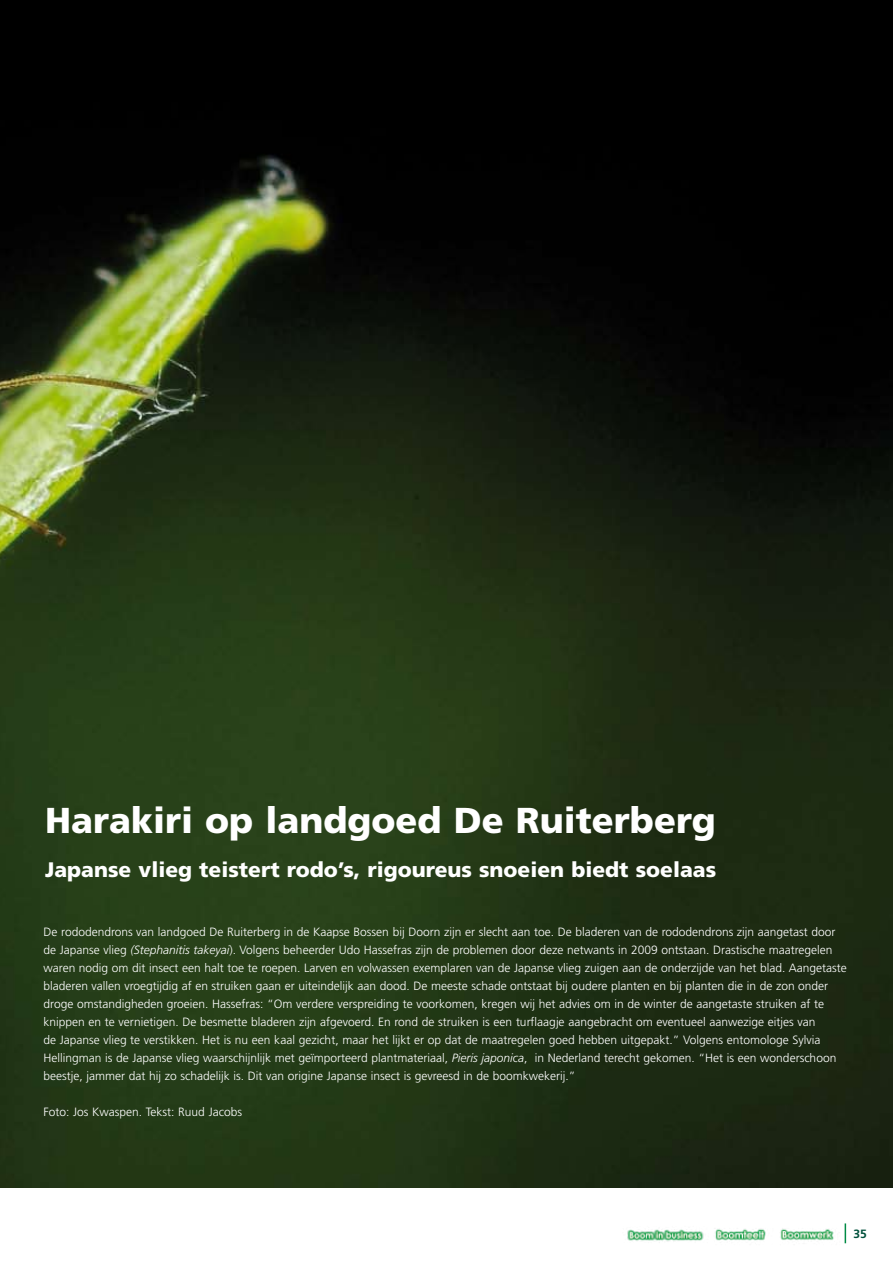
<style>
.page{position:relative;width:893px;height:1263px;background:#fff}
.page>*{position:absolute;margin:0;border:0;box-sizing:border-box;transform-origin:0 0}
.t1{font:900 36px "Frutiger";color:#fff}
.t2{font:900 21px "Frutiger";color:#fff}
.t3{font:300 12px/18px "Frutiger";color:#fff}
.t4{font:700 12px "Frutiger";color:#00513c}
.s1{font-style:italic}
</style>
<div class="page">
<img style="left:627px;top:1229px;width:77px;height:13px">
<img style="left:715px;top:1229px;width:51px;height:12px">
<img style="left:780px;top:1223px;width:66px;height:21px">
<img style="left:0;top:0;width:893px;height:1188px">
<h1 class="t1" style="left:45px;top:798px;width:672px">Harakiri op landgoed De Ruiterberg</h1>
<h2 class="t2" style="left:45px;top:857px;width:673px">Japanse vlieg teistert rodo’s, rigoureus snoeien biedt soelaas</h2>
<p class="t3" style="left:44px;top:923px;width:805px">De rododendrons van landgoed De Ruiterberg in de Kaapse Bossen bij Doorn zijn er slecht aan toe. De bladeren van de rododendrons zijn aangetast door de Japanse vlieg <span class="s1">(Stephanitis takeyai</span>). Volgens beheerder Udo Hassefras zijn de problemen door deze netwants in 2009 ontstaan. Drastische maatregelen waren nodig om dit insect een halt toe te roepen. Larven en volwassen exemplaren van de Japanse vlieg zuigen aan de onderzijde van het blad. Aangetaste bladeren vallen vroegtijdig af en struiken gaan er uiteindelijk aan dood. De meeste schade ontstaat bij oudere planten en bij planten die in de zon onder droge omstandigheden groeien. Hassefras: “Om verdere verspreiding te voorkomen, kregen wij het advies om in de winter de aangetaste struiken af te knippen en te vernietigen. De besmette bladeren zijn afgevoerd. En rond de struiken is een turflaagje aangebracht om eventueel aanwezige eitjes van<br>de Japanse vlieg te verstikken. Het is nu een kaal gezicht, maar het lijkt er op dat de maatregelen goed hebben uitgepakt.” Volgens entomologe Sylvia Hellingman is de Japanse vlieg waarschijnlijk met geïmporteerd plantmateriaal, <span class="s1">Pieris japonica</span>, in Nederland terecht gekomen. “Het is een wonderschoon beestje, jammer dat hij zo schadelijk is. Dit van origine Japanse insect is gevreesd in de boomkwekerij.”</p>
<p class="t3" style="left:44px;top:1103px;width:200px">Foto: Jos Kwaspen. Tekst: Ruud Jacobs</p>
<p class="t4" style="left:853px;top:1227px;width:15px">35</p>
</div>
